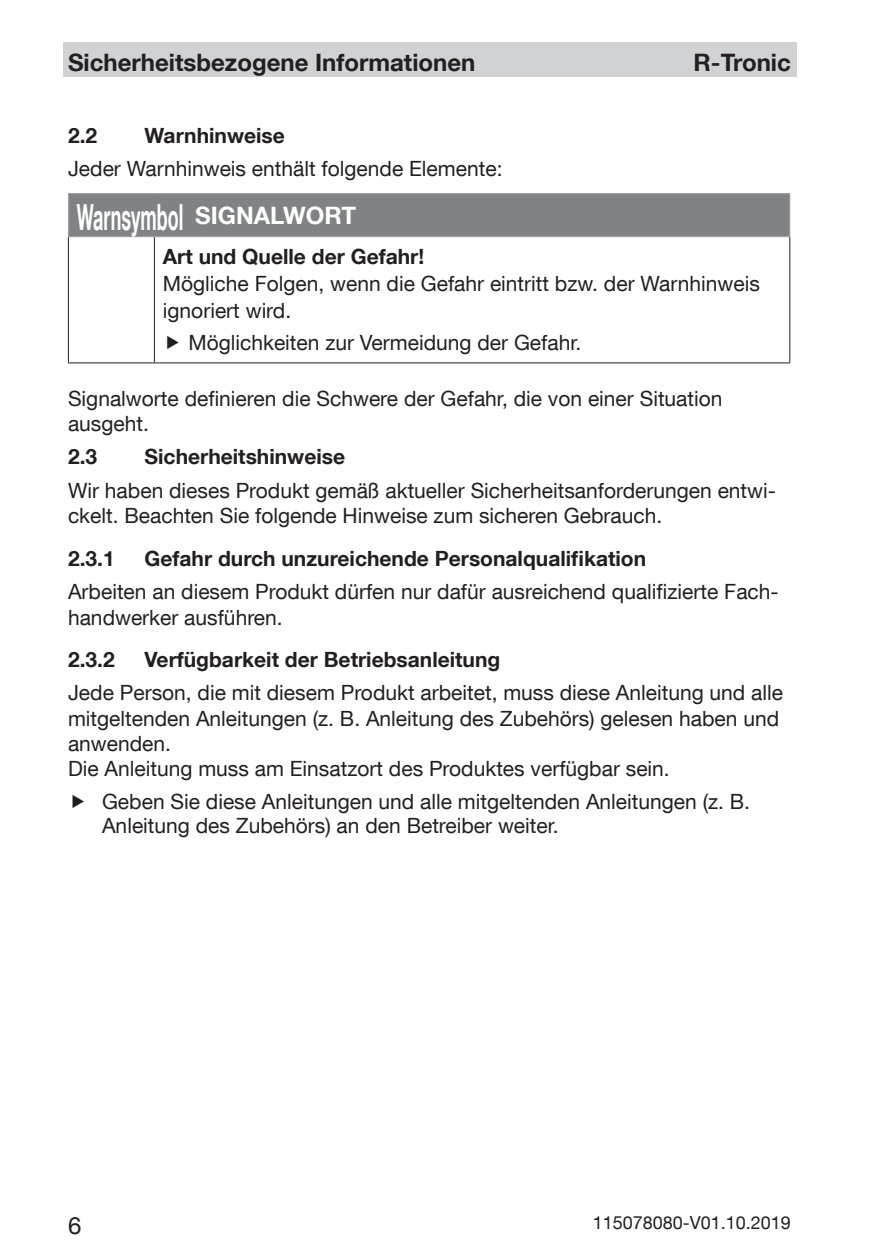
<style>
.page{position:relative;width:893px;height:1259px;background:#fff}
.page>*{position:absolute;margin:0;border:0;box-sizing:border-box;transform-origin:0 0}
.Signalw__Gefahr_Warn{font:700 36px "Helvetica Neue LT Com";color:#fff;scale:.5 1}
.t1{font:700 24px "Helvetica Neue LT Com";color:#231f20}
.t2{font:24px "Helvetica Neue LT Com";color:#231f20}
.Fließtext{font:21px/25.2px "Helvetica Neue LT Com";color:#231f20}
.Art_und_Quelle{font:700 21px "Helvetica Neue LT Com";color:#231f20}
.Folgen_Nichtbeachtun{font:21px/27px "Helvetica Neue LT Com";color:#231f20}
.t3{font:18px "Helvetica Neue LT Com";color:#231f20}
</style>
<div class="page">
<div style="left:63px;top:43px;width:733px;height:34px;background:#d1d2d4"></div>
<div style="left:68px;top:194px;width:722px;height:43px;background:#808285"></div>
<hr style="left:68px;top:193px;width:86px;height:1px;background:#a8a9ad">
<hr style="left:68px;top:194px;width:1px;height:42px;background:#a8a9ad">
<hr style="left:154px;top:193px;width:636px;height:1px;background:#a8a9ad">
<hr style="left:789px;top:194px;width:1px;height:42px;background:#a8a9ad">
<hr style="left:68px;top:236px;width:86px;height:1px;background:#a8a9ad">
<hr style="left:154px;top:236px;width:636px;height:1px;background:#a8a9ad">
<hr style="left:68px;top:237px;width:1px;height:125px;background:#231f20">
<hr style="left:154px;top:237px;width:1px;height:125px;background:#231f20">
<hr style="left:789px;top:237px;width:1px;height:125px;background:#231f20">
<hr style="left:68px;top:362px;width:86px;height:1px;background:#231f20">
<hr style="left:154px;top:362px;width:636px;height:1px;background:#231f20">
<p class="t1" style="left:68px;top:48px;width:409px">Sicherheitsbezogene Informationen</p>
<p class="t1" style="left:694px;top:48px;width:99px">R-Tronic</p>
<p class="Art_und_Quelle" style="left:68px;top:122px;width:31px">2.2</p>
<p class="Art_und_Quelle" style="left:145px;top:122px;width:142px">Warnhinweise</p>
<p class="Fließtext" style="left:68px;top:156px;width:436px">Jeder Warnhinweis enthält folgende Elemente:</p>
<p class="Signalw__Gefahr_Warn" style="left:77px;top:194px;width:560px">Warnsymbol <sup>SIGNALWORT</sup></p>
<p class="Art_und_Quelle" style="left:163px;top:243px;width:263px">Art und Quelle der Gefahr!</p>
<p class="Folgen_Nichtbeachtun" style="left:163px;top:269px;width:598px">Mögliche Folgen, wenn die Gefahr eintritt bzw. der Warnhinweis ignoriert wird.</p>
<p class="Fließtext" style="left:188px;top:329px;width:394px">Möglichkeiten zur Vermeidung der Gefahr.</p>
<p class="Fließtext" style="left:68px;top:385px;width:656px">Signalworte definieren die Schwere der Gefahr, die von einer Situation ausgeht.</p>
<p class="Art_und_Quelle" style="left:68px;top:444px;width:31px">2.3</p>
<p class="Art_und_Quelle" style="left:145px;top:444px;width:202px">Sicherheitshinweise</p>
<p class="Fließtext" style="left:68px;top:477px;width:709px">Wir haben dieses Produkt gemäß aktueller Sicherheitsanforderungen entwi&shy;ckelt. Beachten Sie folgende Hinweise zum sicheren Gebrauch.</p>
<p class="Art_und_Quelle" style="left:68px;top:545px;width:48px">2.3.1</p>
<p class="Art_und_Quelle" style="left:145px;top:545px;width:503px">Gefahr durch unzureichende Personalqualifikation</p>
<p class="Fließtext" style="left:68px;top:579px;width:712px">Arbeiten an diesem Produkt dürfen nur dafür ausreichend qualifizierte Fach&shy;handwerker ausführen.</p>
<p class="Art_und_Quelle" style="left:68px;top:646px;width:48px">2.3.2</p>
<p class="Art_und_Quelle" style="left:145px;top:646px;width:357px">Verfügbarkeit der Betriebsanleitung</p>
<p class="Fließtext" style="left:68px;top:680px;width:717px">Jede Person, die mit diesem Produkt arbeitet, muss diese Anleitung und alle mitgeltenden Anleitungen (z. B. Anleitung des Zubehörs) gelesen haben und anwenden.</p>
<p class="Fließtext" style="left:68px;top:755px;width:603px">Die Anleitung muss am Einsatzort des Produktes verfügbar sein.</p>
<p class="Fließtext" style="left:102px;top:788px;width:650px;line-height:24px">Geben Sie diese Anleitungen und alle mitgeltenden Anleitungen (z. B.<br>Anleitung des Zubehörs) an den Betreiber weiter.</p>
<p class="t2" style="left:68px;top:1210px;width:15px">6</p>
<p class="t3" style="left:593px;top:1211px;width:200px">115078080-V01.10.2019</p>
</div>
